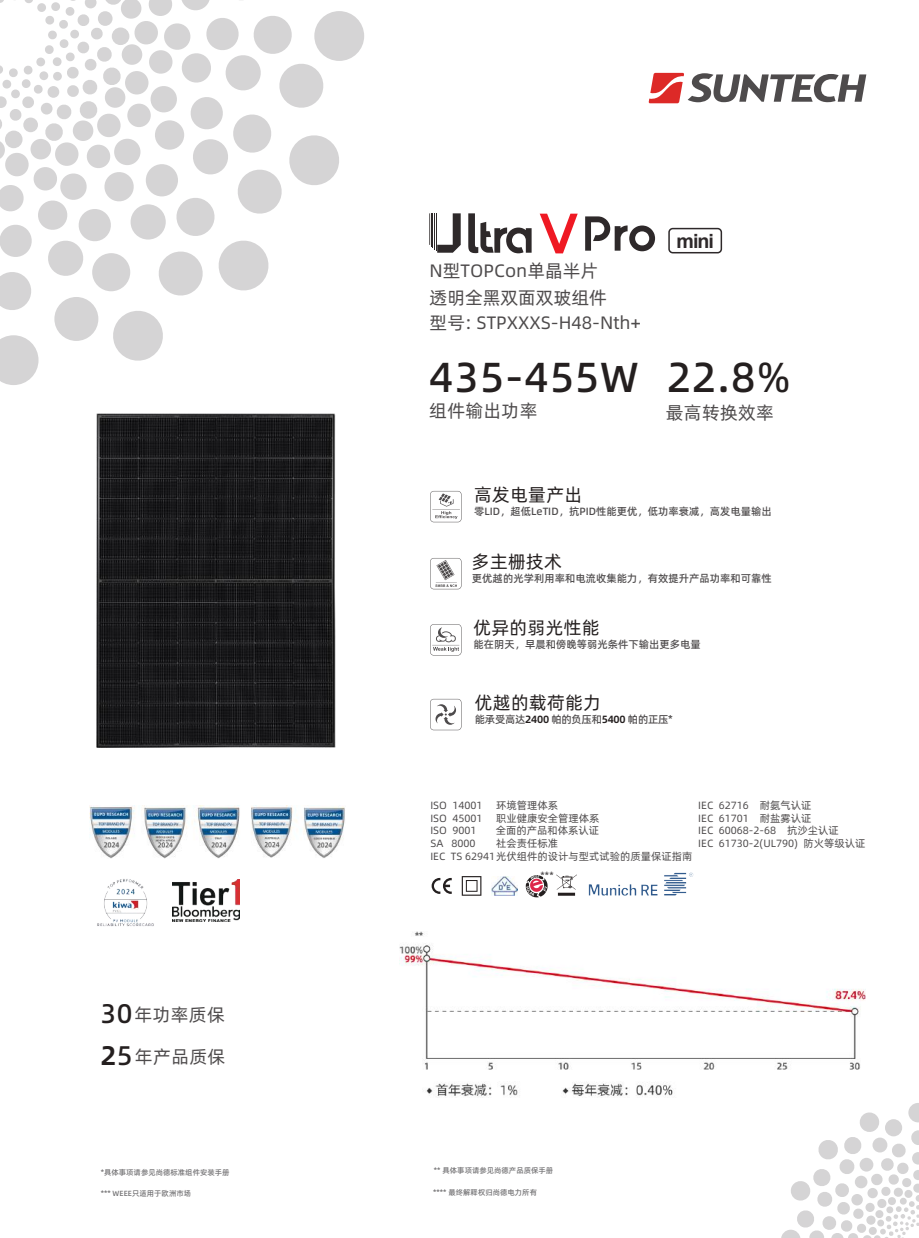
<style>
.page{position:relative;width:919px;height:1238px;background:#fff}
.page>*{position:absolute;margin:0;border:0;box-sizing:border-box;transform-origin:0 0}
.t1{font:42px "Alibaba Pu Hui Ti 2 65 Medium";letter-spacing:.02em;color:#241f1f}
.t2{font:700 19.65px "Arial";color:#2e292a}
.t3{font:18px/26.1px "Alibaba Pu Hui Ti 2 55 Regular";color:#4e4b4c}
.t4{font:18px "Alibaba Pu Hui Ti 2 55 Regular";letter-spacing:.02em;color:#241f1f}
.t5{font:10.5px/12.6px "Alibaba Pu Hui Ti 2 55 Regular";color:#4e4b4c}
.t6{font:10.5px "Alibaba Pu Hui Ti 2 65 Medium";color:#4e4b4c}
.t7{font:10.5px "Alibaba Pu Hui Ti 2 65 Medium";letter-spacing:-.025em;color:#4e4b4c}
.t8{font:9.6px "Alibaba Pu Hui Ti 2 65 Medium";color:#4e4b4c}
.t9{font:7.5px "Alibaba Pu Hui Ti 2 65 Medium";color:#717072}
.s1{font-family:"Alibaba Pu Hui Ti 2 65 Medium";font-size:27px;color:#241f1f}
.s2{font-family:"Alibaba Pu Hui Ti 2 85 Bold";font-size:27px;color:#241f1f}
.s3{font-family:"Alibaba Pu Hui Ti 2 85 Bold";color:#241f1f}
</style>
<div class="page">
<svg style="left:0;top:0;width:364px;height:385px"></svg>
<svg style="left:781px;top:1103px;width:137px;height:134px"></svg>
<svg style="left:648px;top:73px;width:218px;height:30px"></svg>
<svg style="left:585px;top:216px;width:70px;height:35px"></svg>
<svg style="left:540px;top:214px;width:37px;height:39px"></svg>
<hr style="left:435px;top:213px;width:1px;height:38px;background:#2e292a">
<hr style="left:434px;top:213px;width:1px;height:36px;background:#2e292a">
<hr style="left:432px;top:213px;width:1px;height:35px;background:#2e292a">
<hr style="left:431px;top:213px;width:1px;height:33px;background:#2e292a">
<svg style="left:429px;top:213px;width:1px;height:32px"></svg>
<svg style="left:468px;top:213px;width:63px;height:40px"></svg>
<svg style="left:437px;top:213px;width:23px;height:40px"></svg>
<div style="left:668px;top:228px;width:54px;height:25px;border:2px solid #2e292a;border-radius:4px"></div>
<img style="left:177px;top:880px;width:62px;height:41px">
<svg style="left:430px;top:491px;width:31px;height:31px"></svg>
<svg style="left:430px;top:558px;width:31px;height:31px"></svg>
<svg style="left:430px;top:624px;width:31px;height:31px"></svg>
<svg style="left:430px;top:699px;width:31px;height:31px"></svg>
<svg style="left:431px;top:877px;width:20px;height:16px"></svg>
<svg style="left:461px;top:876px;width:20px;height:19px"></svg>
<svg style="left:525px;top:875px;width:22px;height:22px"></svg>
<svg style="left:556px;top:874px;width:21px;height:21px"></svg>
<img style="left:491px;top:876px;width:26px;height:19px">
<img style="left:588px;top:872px;width:106px;height:24px">
<img style="left:90px;top:805px;width:255px;height:53px">
<img style="left:97px;top:879px;width:80px;height:48px">
<img style="left:399px;top:931px;width:466px;height:166px">
<img style="left:96px;top:413px;width:239px;height:334px">
<h3 class="t3" style="left:100px;top:1000px;width:126px"><span class="s1">30</span>年功率质保</h3>
<h3 class="t3" style="left:100px;top:1042px;width:126px"><span class="s2">2</span><span class="s1">5</span>年产品质保</h3>
<p class="t9" style="left:101px;top:1166px;width:130px">*具体事项请参见尚德标准组件安装手册</p>
<p class="t9" style="left:101px;top:1187px;width:92px">*** WEEE只适用于欧洲市场</p>
<h2 class="t2" style="left:676px;top:227px;width:39px">mini</h2>
<h3 class="t3" style="left:429px;top:257px;width:212px">N型TOPCon单晶半片<br>透明全黑双面双玻组件<br>型号: STPXXXS-H48-Nth+</h3>
<h1 class="t1" style="left:429px;top:345px;width:363px">435-455W 22.8%</h1>
<h3 class="t3" style="left:429px;top:396px;width:110px">组件输出功率</h3>
<h3 class="t3" style="left:665px;top:398px;width:110px">最高转换效率</h3>
<h3 class="t4" style="left:474px;top:481px;width:110px">高发电量产出</h3>
<p class="t6" style="left:474px;top:503px;width:299px">零LID，超低LeTID，抗PID性能更优，低功率衰减，高发电量输出</p>
<h3 class="t4" style="left:472px;top:548px;width:91px">多主栅技术</h3>
<p class="t6" style="left:472px;top:570px;width:301px">更优越的光学利用率和电流收集能力，有效提升产品功率和可靠性</p>
<h3 class="t4" style="left:473px;top:614px;width:128px">优异的弱光性能</h3>
<p class="t6" style="left:473px;top:636px;width:229px">能在阴天，早晨和傍晚等弱光条件下输出更多电量</p>
<h3 class="t4" style="left:475px;top:689px;width:128px">优越的载荷能力</h3>
<p class="t7" style="left:475px;top:711px;width:199px">能承受高达<span class="s3">2400</span> 帕的负压和<span class="s3">5400</span> 帕的正压*</p>
<p class="t5" style="left:430px;top:798px;width:54px">ISO 14001</p>
<p class="t5" style="left:496px;top:798px;width:63px">环境管理体系</p>
<p class="t5" style="left:430px;top:811px;width:54px">ISO 45001</p>
<p class="t5" style="left:496px;top:811px;width:105px">职业健康安全管理体系</p>
<p class="t5" style="left:430px;top:823px;width:48px">ISO 9001</p>
<p class="t5" style="left:496px;top:823px;width:105px">全面的产品和体系认证</p>
<p class="t5" style="left:430px;top:836px;width:47px">SA 8000</p>
<p class="t5" style="left:698px;top:798px;width:168px">IEC 62716 耐氨气认证<br>IEC 61701 耐盐雾认证<br>IEC 60068-2-68 抗沙尘认证<br>IEC 61730-2(UL790) 防火等级认证</p>
<p class="t5" style="left:430px;top:836px;width:263px;text-indent:66px">社会责任标准<br>IEC TS 62941光伏组件的设计与型式试验的质量保证指南</p>
<p class="t8" style="left:540px;top:867px;width:15px">***</p>
<p class="t9" style="left:434px;top:1164px;width:121px">** 具体事项请参见尚德产品质保手册</p>
<p class="t9" style="left:433px;top:1186px;width:105px">**** 最终解释权归尚德电力所有</p>
</div>
